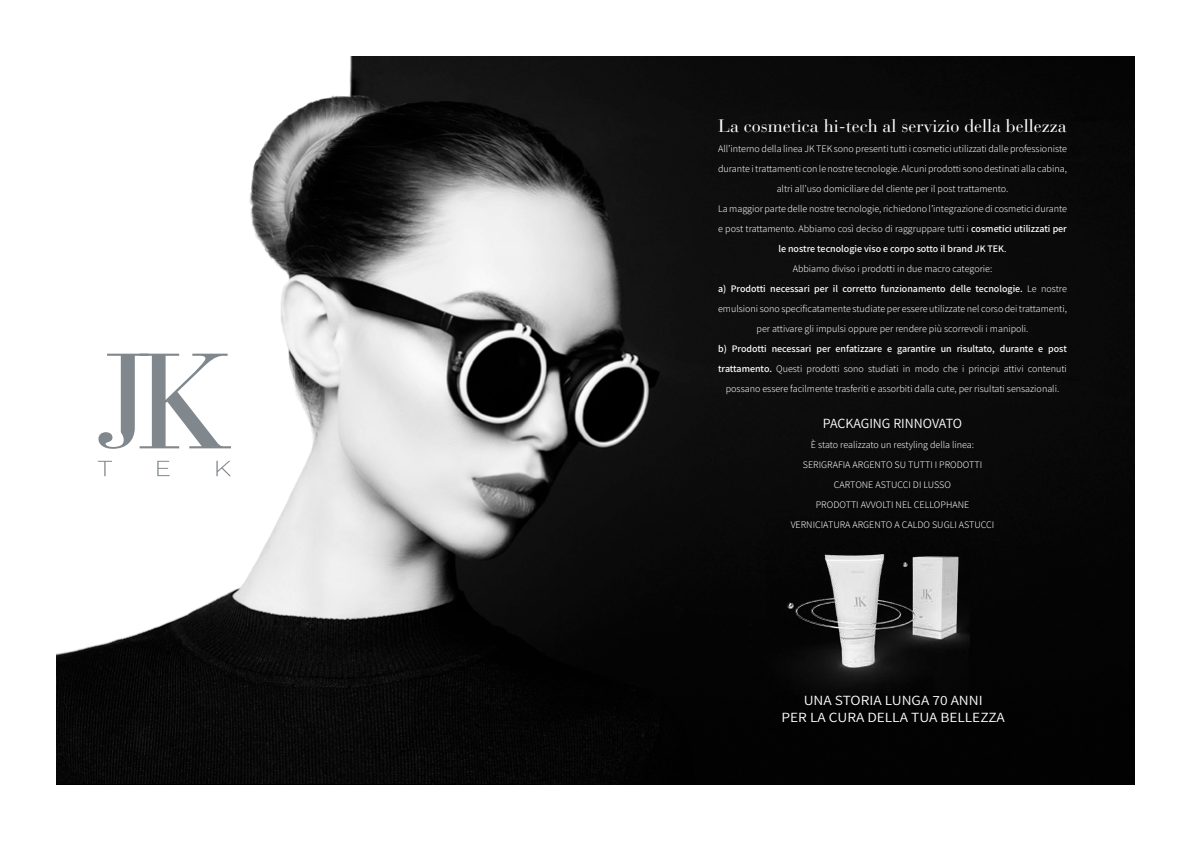
<style>
.page{position:relative;width:1191px;height:842px;background:#fff}
.page>*{position:absolute;margin:0;border:0;box-sizing:border-box;transform-origin:0 0}
.t1{font:18px "Bauer Bodoni";color:#fff}
.t2{font:14px/16.8px "Assistant";color:#fff;text-align:center;scale:1.1 1}
.t3{font:14px "Assistant";color:#fff}
.t4{font:300 10px/20px "Assistant";color:#fff;text-align:center}
.s1{font-weight:600}
.s2{font-weight:400}
</style>
<div class="page">
<img style="left:57px;top:56px;width:1077px;height:728px">
<svg style="left:98px;top:354px;width:133px;height:95px"></svg>
<svg style="left:98px;top:461px;width:14px;height:15px"></svg>
<svg style="left:157px;top:461px;width:13px;height:15px"></svg>
<svg style="left:216px;top:461px;width:15px;height:15px"></svg>
<img style="left:766px;top:519px;width:203px;height:182px">
<h1 class="t1" style="left:718px;top:115px;width:350px">La cosmetica hi-tech al servizio della bellezza</h1>
<p class="t4" style="left:718px;top:138px;width:350px">All’interno della linea JK TEK sono presenti tutti i cosmetici utilizzati dalle professioniste durante i trattamenti con le nostre tecnologie. Alcuni prodotti sono destinati alla cabina, altri all’uso domiciliare del cliente per il post trattamento.<br>La maggior parte delle nostre tecnologie, richiedono l’integrazione di cosmetici durante e post trattamento. Abbiamo così deciso di raggruppare tutti i <span class="s1">cosmetici utilizzati per le nostre tecnologie viso e corpo sotto il brand JK TEK</span><span class="s2">.<br></span>Abbiamo diviso i prodotti in due macro categorie:<br><span class="s1">a) Prodotti necessari per il corretto funzionamento delle tecnologie.</span> Le nostre emulsioni sono specificatamente studiate per essere utilizzate nel corso dei trattamenti, per attivare gli impulsi oppure per rendere più scorrevoli i manipoli.</p>
<p class="t4" style="left:718px;top:338px;width:350px"><span class="s1">b) Prodotti necessari per enfatizzare e garantire un risultato, durante e post trattamento.</span> Questi prodotti sono studiati in modo che i principi attivi contenuti possano essere facilmente trasferiti e assorbiti dalla cute, per risultati sensazionali.</p>
<h2 class="t3" style="left:823px;top:414px;width:141px">PACKAGING RINNOVATO</h2>
<p class="t4" style="left:790px;top:434px;width:205px">È stato realizzato un restyling della linea:<br>SERIGRAFIA ARGENTO SU TUTTI I PRODOTTI CARTONE ASTUCCI DI LUSSO<br>PRODOTTI AVVOLTI NEL CELLOPHANE VERNICIATURA ARGENTO A CALDO SUGLI ASTUCCI</p>
<h2 class="t2" style="left:781px;top:691px;width:204px">UNA STORIA LUNGA 70 ANNI<br>PER LA CURA DELLA TUA BELLEZZA</h2>
</div>
